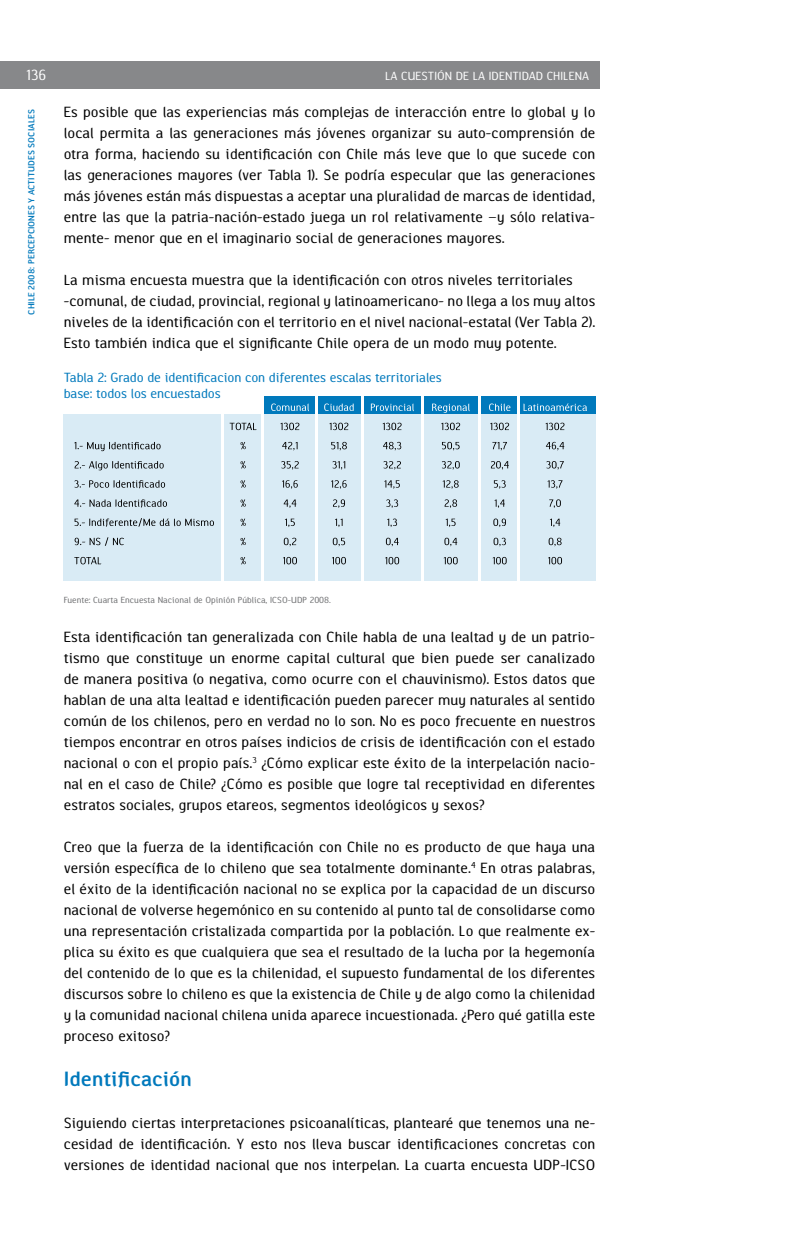
<style>
.page{position:relative;width:808px;height:1234px;background:#fff}
.page>*{position:absolute;margin:0;border:0;box-sizing:border-box;transform-origin:0 0}
.t1{font:700 21px "Indo Sans 04";color:#0079bc}
.t2{font:15px/21px "Indo Sans 04";color:#000;text-align:justify}
.t3{font:15px "Indo Sans 04";color:#fff}
.t4{font:13.5px/16.5px "Indo Sans 04";letter-spacing:-.01em;color:#0079bc}
.t5{font:12px "Indo Sans 04";color:#fff}
.t6{font:9px "Indo Sans 04";color:#707173}
.t7{font:700 9px "Indo Sans 04";color:#0079bc}
</style>
<div class="page">
<div style="left:0;top:61px;width:599px;height:28px;background:#87888a"></div>
<div style="left:264px;top:396px;width:331px;height:18px;background:#0079bc"></div>
<div style="left:63px;top:414px;width:532px;height:167px;background:#d9ebf5"></div>
<svg style="left:74px;top:556px;width:488px;height:8px"></svg>
<svg style="left:75px;top:537px;width:487px;height:9px"></svg>
<svg style="left:74px;top:518px;width:486px;height:9px"></svg>
<svg style="left:74px;top:499px;width:487px;height:9px"></svg>
<svg style="left:74px;top:480px;width:489px;height:8px"></svg>
<svg style="left:75px;top:461px;width:489px;height:9px"></svg>
<svg style="left:74px;top:442px;width:490px;height:9px"></svg>
<svg style="left:230px;top:422px;width:334px;height:8px"></svg>
<svg style="left:271px;top:403px;width:316px;height:10px"></svg>
<hr style="left:262px;top:406px;width:2px;height:176px;background:#fff">
<hr style="left:315px;top:396px;width:2px;height:186px;background:#fff">
<hr style="left:362px;top:396px;width:2px;height:186px;background:#fff">
<hr style="left:421px;top:396px;width:3px;height:186px;background:#fff">
<hr style="left:478px;top:395px;width:2px;height:186px;background:#fff">
<hr style="left:517px;top:396px;width:3px;height:186px;background:#fff">
<hr style="left:221px;top:407px;width:2px;height:176px;background:#fff">
<p class="t3" style="left:27px;top:67px;width:21px">136</p>
<p class="t7" style="left:27px;top:314px;width:207px;rotate:-90deg">CHILE 2008: PERCEPCIONES Y ACTITUDES SOCIALES</p>
<p class="t2" style="left:64px;top:102px;width:533px">Es posible que las experiencias más complejas de interacción entre lo global y lo local permita a las generaciones más jóvenes organizar su auto-comprensión de otra forma, haciendo su identificación con Chile más leve que lo que sucede con las generaciones mayores (ver Tabla 1). Se podría especular que las generaciones más jóvenes están más dispuestas a aceptar una pluralidad de marcas de identidad, entre las que la patria-nación-estado juega un rol relativamente –y sólo relativa&shy;mente- menor que en el imaginario social de generaciones mayores.</p>
<p class="t5" style="left:385px;top:70px;width:206px">LA CUESTIÓN DE LA IDENTIDAD CHILENA</p>
<p class="t2" style="left:64px;top:270px;width:533px;text-align:left">La misma encuesta muestra que la identificación con otros niveles territoriales -comunal, de ciudad, provincial, regional y latinoamericano- no llega a los muy altos niveles de la identificación con el territorio en el nivel nacional-estatal (Ver Tabla 2).<br>Esto también indica que el significante Chile opera de un modo muy potente.</p>
<p class="t4" style="left:64px;top:370px;width:380px">Tabla 2: Grado de identificacion con diferentes escalas territoriales base: todos los encuestados</p>
<p class="t6" style="left:64px;top:595px;width:269px">Fuente: Cuarta Encuesta Nacional de Opinión Pública, ICSO-UDP 2008.</p>
<p class="t2" style="left:64px;top:627px;width:533px">Esta identificación tan generalizada con Chile habla de una lealtad y de un patrio&shy;tismo que constituye un enorme capital cultural que bien puede ser canalizado de manera positiva (o negativa, como ocurre con el chauvinismo). Estos datos que hablan de una alta lealtad e identificación pueden parecer muy naturales al sentido común de los chilenos, pero en verdad no lo son. No es poco frecuente en nuestros tiempos encontrar en otros países indicios de crisis de identificación con el estado nacional o con el propio país.<sup>3</sup> ¿Cómo explicar este éxito de la interpelación nacio&shy;nal en el caso de Chile? ¿Cómo es posible que logre tal receptividad en diferentes estratos sociales, grupos etareos, segmentos ideológicos y sexos?</p>
<p class="t2" style="left:64px;top:837px;width:533px">Creo que la fuerza de la identificación con Chile no es producto de que haya una versión específica de lo chileno que sea totalmente dominante.<sup>4</sup> En otras palabras, el éxito de la identificación nacional no se explica por la capacidad de un discurso nacional de volverse hegemónico en su contenido al punto tal de consolidarse como una representación cristalizada compartida por la población. Lo que realmente ex&shy;plica su éxito es que cualquiera que sea el resultado de la lucha por la hegemonía del contenido de lo que es la chilenidad, el supuesto fundamental de los diferentes discursos sobre lo chileno es que la existencia de Chile y de algo como la chilenidad y la comunidad nacional chilena unida aparece incuestionada. ¿Pero qué gatilla este proceso exitoso?</p>
<h1 class="t1" style="left:64px;top:1067px;width:130px">Identificación</h1>
<p class="t2" style="left:64px;top:1113px;width:533px">Siguiendo ciertas interpretaciones psicoanalíticas, plantearé que tenemos una ne&shy;cesidad de identificación. Y esto nos lleva buscar identificaciones concretas con versiones de identidad nacional que nos interpelan. La cuarta encuesta UDP-ICSO</p>
</div>
